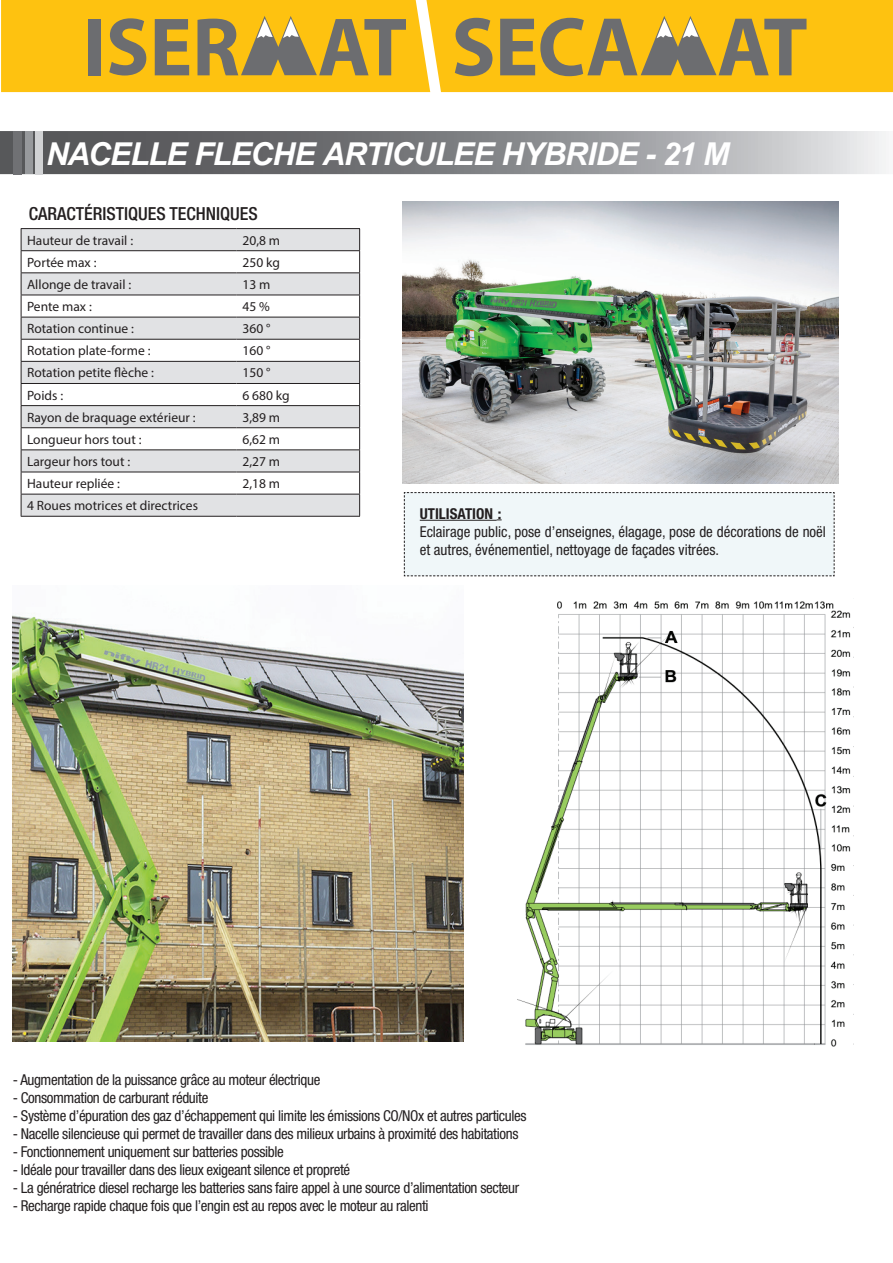
<style>
.page{position:relative;width:893px;height:1263px;background:#fff}
.page>*{position:absolute;margin:0;border:0;box-sizing:border-box;transform-origin:0 0}
.t1{font:italic 700 31.5px "Arial";letter-spacing:-.03em;color:#fff}
.t2{font:500 condensed 18px "Helvetica Neue";color:#231f20}
.t3{font:500 condensed 18px "Helvetica Neue";color:#fff}
.t4{font:condensed 15px "Helvetica Neue";letter-spacing:-.025em;color:#231f20}
.t5{font:condensed 15px/18px "Helvetica Neue";color:#231f20}
.t6{font:13.5px "Myriad Pro";color:#231f20}
.s1{font-weight:700}
.s2{font-family:"Helvetica";font-weight:700;font-stretch:normal}
</style>
<div class="page">
<svg style="left:22px;top:229px;width:337px;height:287px;fill:#e1e2e4"></svg>
<hr style="left:21px;top:228px;width:216px;height:1px;background:#231f20">
<hr style="left:237px;top:228px;width:123px;height:1px;background:#231f20">
<hr style="left:21px;top:250px;width:216px;height:1px;background:#231f20">
<hr style="left:237px;top:250px;width:123px;height:1px;background:#231f20">
<hr style="left:21px;top:272px;width:216px;height:1px;background:#231f20">
<hr style="left:237px;top:272px;width:123px;height:1px;background:#231f20">
<hr style="left:21px;top:295px;width:216px;height:1px;background:#231f20">
<hr style="left:237px;top:295px;width:123px;height:1px;background:#231f20">
<hr style="left:21px;top:317px;width:216px;height:1px;background:#231f20">
<hr style="left:237px;top:317px;width:123px;height:1px;background:#231f20">
<hr style="left:21px;top:339px;width:216px;height:1px;background:#231f20">
<hr style="left:237px;top:339px;width:123px;height:1px;background:#231f20">
<hr style="left:21px;top:361px;width:216px;height:1px;background:#231f20">
<hr style="left:237px;top:361px;width:123px;height:1px;background:#231f20">
<hr style="left:21px;top:383px;width:216px;height:1px;background:#231f20">
<hr style="left:237px;top:383px;width:123px;height:1px;background:#231f20">
<hr style="left:21px;top:405px;width:216px;height:1px;background:#231f20">
<hr style="left:237px;top:405px;width:123px;height:1px;background:#231f20">
<hr style="left:21px;top:427px;width:216px;height:1px;background:#231f20">
<hr style="left:237px;top:427px;width:123px;height:1px;background:#231f20">
<hr style="left:21px;top:449px;width:216px;height:1px;background:#231f20">
<hr style="left:237px;top:449px;width:123px;height:1px;background:#231f20">
<hr style="left:21px;top:472px;width:216px;height:1px;background:#231f20">
<hr style="left:237px;top:472px;width:123px;height:1px;background:#231f20">
<hr style="left:21px;top:494px;width:216px;height:1px;background:#231f20">
<svg style="left:21px;top:229px;width:1px;height:287px"></svg>
<hr style="left:237px;top:494px;width:123px;height:1px;background:#231f20">
<svg style="left:359px;top:229px;width:1px;height:287px"></svg>
<hr style="left:21px;top:516px;width:216px;height:1px;background:#231f20">
<hr style="left:237px;top:516px;width:123px;height:1px;background:#231f20">
<svg style="left:1px;top:0;width:892px;height:92px;background:#dbaf2b"></svg>
<svg style="left:0;top:131px;width:886px;height:44px;background:#8b8c8f"></svg>
<div style="left:36px;top:131px;width:7px;height:43px;background:#d1d2d4"></div>
<img style="left:517px;top:601px;width:334px;height:446px">
<img style="left:403px;top:202px;width:435px;height:282px">
<img style="left:13px;top:615px;width:450px;height:427px">
<div style="left:404px;top:492px;width:431px;height:85px;background:#f0f7f9"></div>
<svg style="left:114px;top:368px;width:6px;height:9px"></svg>
<h1 class="t1" style="left:46px;top:134px;width:685px">NACELLE FLECHE ARTICULEE HYBRIDE - 21 M</h1>
<p class="t3" style="left:48px;top:147px;width:53px">140 cm</p>
<p class="t2" style="left:29px;top:203px;width:231px">CARACTÉRISTIQUES TECHNIQUES</p>
<p class="t6" style="left:27px;top:232px;width:108px">Hauteur de travail :</p>
<p class="t6" style="left:243px;top:232px;width:39px">20,8 m</p>
<p class="t6" style="left:27px;top:254px;width:71px">Portée max :</p>
<p class="t6" style="left:243px;top:254px;width:39px">250 kg</p>
<p class="t6" style="left:27px;top:276px;width:106px">Allonge de travail :</p>
<p class="t6" style="left:243px;top:276px;width:29px">13 m</p>
<p class="t6" style="left:27px;top:298px;width:66px">Pente max :</p>
<p class="t6" style="left:243px;top:298px;width:29px">45 %</p>
<p class="t6" style="left:27px;top:320px;width:108px">Rotation continue :</p>
<p class="t6" style="left:243px;top:320px;width:29px">360 °</p>
<p class="t6" style="left:27px;top:342px;width:125px">Rotation plate-forme :</p>
<p class="t6" style="left:243px;top:342px;width:29px">160 °</p>
<p class="t6" style="left:27px;top:365px;width:128px">Rotation petite èche :</p>
<p class="t6" style="left:243px;top:365px;width:29px">150 °</p>
<p class="t6" style="left:27px;top:387px;width:38px">Poids :</p>
<p class="t6" style="left:243px;top:387px;width:49px">6 680 kg</p>
<p class="t6" style="left:27px;top:409px;width:170px">Rayon de braquage extérieur :</p>
<p class="t6" style="left:243px;top:409px;width:39px">3,89 m</p>
<p class="t6" style="left:27px;top:431px;width:116px">Longueur hors tout :</p>
<p class="t6" style="left:243px;top:431px;width:39px">6,62 m</p>
<p class="t6" style="left:27px;top:453px;width:105px">Largeur hors tout :</p>
<p class="t6" style="left:243px;top:453px;width:39px">2,27 m</p>
<p class="t6" style="left:27px;top:475px;width:94px">Hauteur repliée :</p>
<p class="t6" style="left:243px;top:475px;width:39px">2,18 m</p>
<p class="t6" style="left:27px;top:497px;width:172px">4 Roues motrices et directrices</p>
<p class="t5" style="left:420px;top:504px;width:408px"><span class="s1">UTILISATION</span> <span class="s2">:<br></span>Eclairage public, pose d’enseignes, élagage, pose de décorations de noël et autres, événementiel, nettoyage de façades vitrées.</p>
<p class="t4" style="left:13px;top:1070px;width:309px">- Augmentation de la puissance grâce au moteur électrique</p>
<p class="t4" style="left:13px;top:1088px;width:197px">- Consommation de carburant réduite</p>
<p class="t4" style="left:13px;top:1106px;width:515px">- Système d’épuration des gaz d’échappement qui limite les émissions CO/NOx et autres particules</p>
<p class="t4" style="left:13px;top:1124px;width:507px">- Nacelle silencieuse qui permet de travailler dans des milieux urbains à proximité des habitations</p>
<p class="t4" style="left:13px;top:1142px;width:273px">- Fonctionnement uniquement sur batteries possible</p>
<p class="t4" style="left:13px;top:1160px;width:339px">- Idéale pour travailler dans des lieux exigeant silence et propreté</p>
<p class="t4" style="left:13px;top:1178px;width:508px">- La génératrice diesel recharge les batteries sans faire appel à une source d’alimentation secteur</p>
<p class="t4" style="left:13px;top:1196px;width:417px">- Recharge rapide chaque fois que l’engin est au repos avec le moteur au ralenti</p>
</div>
